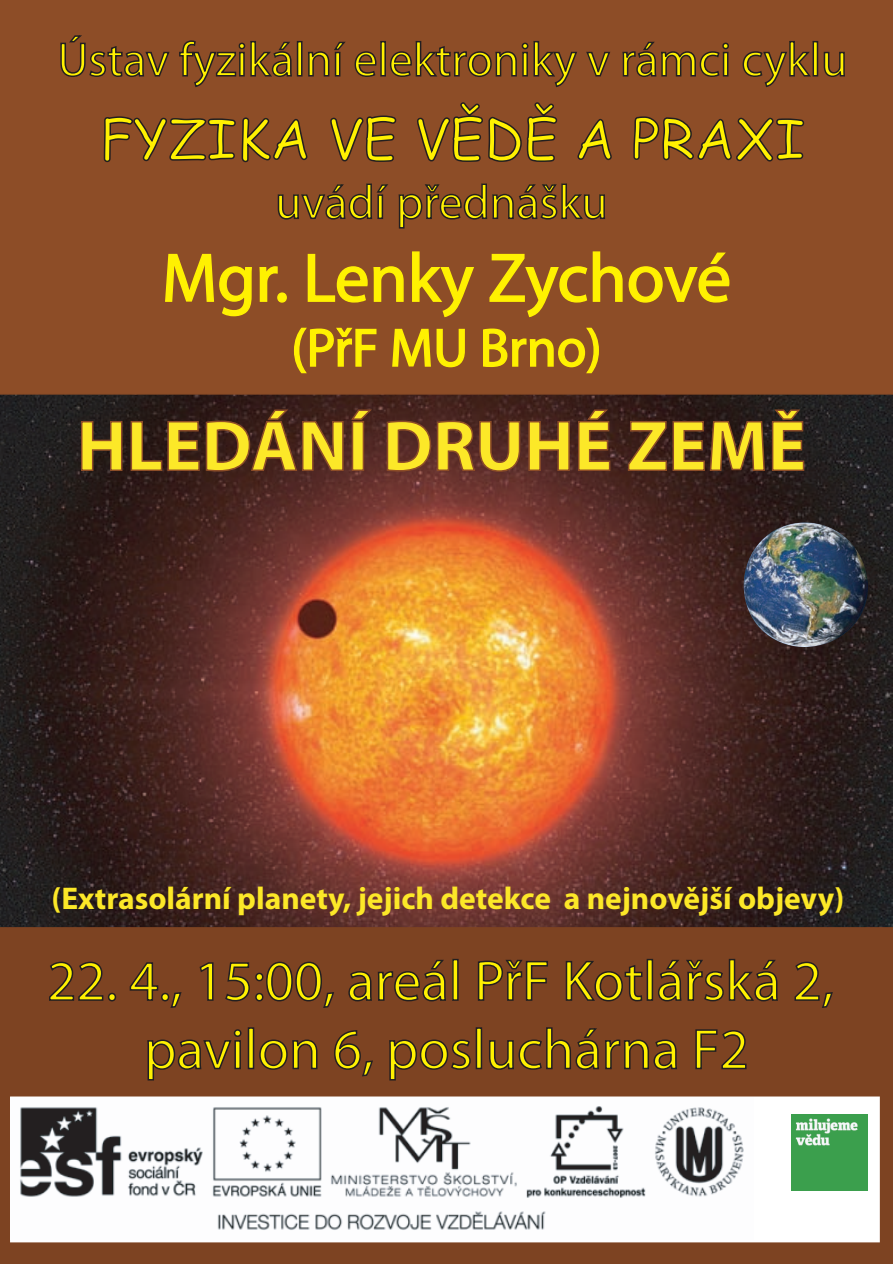
<style>
.page{position:relative;width:893px;height:1264px;background:#fff}
.page>*{position:absolute;margin:0;border:0;box-sizing:border-box;transform-origin:0 0}
.t1{font:700 72px "Myriad Pro";color:#fce828}
.t2{font:69px "Myriad Pro";letter-spacing:-.005em;color:#fff101}
.t3{font:57px/68.4px "Myriad Pro";color:#fff101;text-align:center}
.t4{font:54px "Comic Sans MS";color:#fff101}
.t5{font:54px "Myriad Pro";color:#fff101}
.t6{font:48px "Myriad Pro";color:#fff101}
.t7{font:700 31.5px "Myriad Pro";color:#fce828}
</style>
<div class="page">
<img style="left:0;top:395px;width:893px;height:532px">
<img style="left:744px;top:522px;width:126px;height:125px">
<div style="left:0;top:0;width:893px;height:395px;background:#8d4d27"></div>
<div style="left:0;top:928px;width:893px;height:336px;background:#7d4322"></div>
<div style="left:0;top:927px;width:893px;height:337px;border:2px solid #7d4322"></div>
<div style="left:11px;top:1097px;width:868px;height:144px;background:#fff"></div>
<div style="left:10px;top:1096px;width:870px;height:146px;border:2px solid #fff"></div>
<img style="left:791px;top:1114px;width:76px;height:76px">
<img style="left:11px;top:1097px;width:742px;height:142px">
<p class="t6" style="left:57px;top:33px;width:792px">Ústav fyzikální elektroniky v rámci cyklu</p>
<p class="t4" style="left:100px;top:99px;width:707px">FYZIKA VE VĚDĚ A PRAXI</p>
<p class="t6" style="left:275px;top:176px;width:334px">uvádí přednášku</p>
<p class="t2" style="left:162px;top:240px;width:571px">Mgr. Lenky Zychové</p>
<p class="t5" style="left:291px;top:318px;width:312px">(PřF MU Brno)</p>
<p class="t1" style="left:77px;top:406px;width:731px">HLEDÁNÍ DRUHÉ ZEMĚ</p>
<p class="t7" style="left:51px;top:881px;width:794px">(Extrasolární planety, jejich detekce a nejnovější objevy)</p>
<p class="t3" style="left:47px;top:948px;width:788px">22. 4., 15:00, areál PřF Kotlářská 2, pavilon 6, posluchárna F2</p>
</div>
